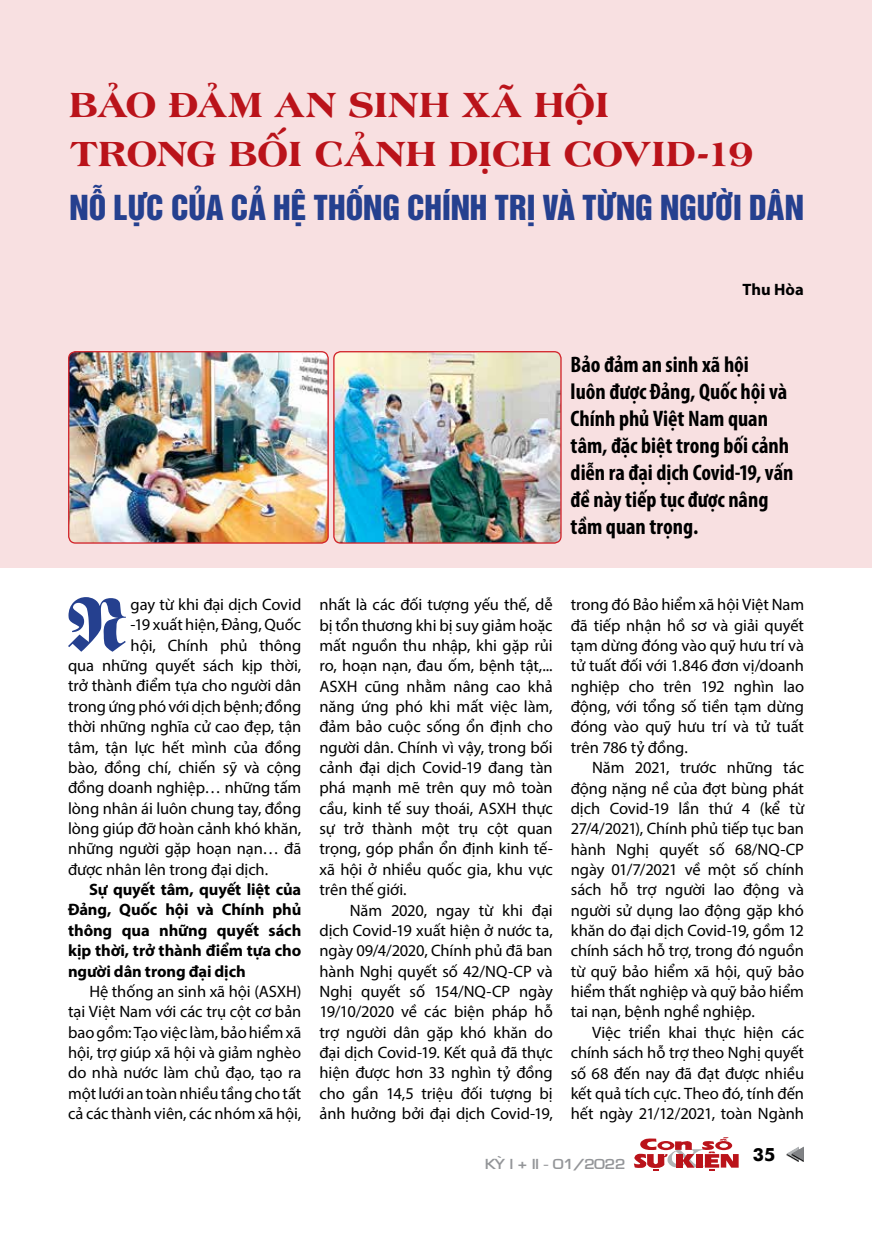
<style>
.page{position:relative;width:872px;height:1234px;background:#fff}
.page>*{position:absolute;margin:0;border:0;box-sizing:border-box;transform-origin:0 0}
.t1{font:700 71.7px "Phanrang";color:#25408f}
.t2{font:37.5px/48.8px "UTM Americana EB";letter-spacing:-.01em;color:#ba131a}
.t3{font:31.5px "UTM Helvet Ins";color:#25408f}
.t4{font:700 condensed 22.5px/27px "Myriad Pro";color:#000}
.t5{font:700 18px "Futura";color:#000}
.t6{font:16.5px/20.4px "Myriad Pro";letter-spacing:-.005em;color:#000;text-align:justify}
.t7{font:700 16.5px/20.4px "Myriad Pro";letter-spacing:-.01em;color:#000}
.t8{font:13.5px "VNI Eurasia Bold";color:#939598;scale:1.1 1}
</style>
<div class="page">
<svg style="left:786px;top:1146px;width:18px;height:14px"></svg>
<svg style="left:634px;top:1137px;width:104px;height:33px"></svg>
<div style="left:0;top:0;width:872px;height:567px;background:#f8e0e1"></div>
<img style="left:334px;top:351px;width:227px;height:192px">
<div style="left:333px;top:351px;width:228px;height:192px;border:1px solid #d2232a;border-radius:7px"></div>
<img style="left:69px;top:352px;width:259px;height:191px">
<div style="left:68px;top:351px;width:261px;height:192px;border:1px solid #d2232a;border-radius:7px"></div>
<h2 class="t2" style="left:70px;top:78px;width:685px">BẢO ĐẢM AN SINH XÃ HỘI<br>TRONG BỐI CẢNH DỊCH COVID-19</h2>
<h3 class="t3" style="left:70px;top:181px;width:736px">NỖ LỰC CỦA CẢ HỆ THỐNG CHÍNH TRỊ VÀ TỪNG NGƯỜI DÂN</h3>
<p class="t7" style="left:742px;top:279px;width:63px">Thu Hòa</p>
<h3 class="t4" style="left:570px;top:350px;width:224px">Bảo đảm an sinh xã hội<br>luôn được Đảng, Quốc hội và<br>Chính phủ Việt Nam quan tâm, đặc biệt trong bối cảnh diễn ra đại dịch Covid-19, vấn đề này tiếp tục được nâng tầm quan trọng.</h3>
<h1 class="t1" style="left:68px;top:565px;width:64px">N</h1>
<p class="t6" style="left:131px;top:594px;width:172px">gay từ khi đại dịch Covid</p>
<p class="t6" style="left:131px;top:614px;width:172px">-19 xuất hiện, Đảng, Quốc</p>
<p class="t6" style="left:131px;top:634px;width:172px">hội, Chính phủ thông</p>
<p class="t6" style="left:68px;top:655px;width:235px">qua những quyết sách kịp thời,</p>
<p class="t6" style="left:68px;top:675px;width:235px">trở thành điểm tựa cho người dân</p>
<p class="t6" style="left:68px;top:695px;width:235px">trong ứng phó với dịch bệnh; đồng</p>
<p class="t6" style="left:68px;top:716px;width:235px">thời những nghĩa cử cao đẹp, tận</p>
<p class="t6" style="left:68px;top:736px;width:235px">tâm, tận lực hết mình của đồng</p>
<p class="t6" style="left:68px;top:756px;width:235px">bào, đồng chí, chiến sỹ và cộng</p>
<p class="t6" style="left:68px;top:777px;width:235px">đồng doanh nghiệp… những tấm</p>
<p class="t6" style="left:68px;top:797px;width:235px">lòng nhân ái luôn chung tay, đồng</p>
<p class="t6" style="left:68px;top:817px;width:235px">lòng giúp đỡ hoàn cảnh khó khăn,</p>
<p class="t6" style="left:68px;top:838px;width:235px">những người gặp hoạn nạn… đã</p>
<p class="t6" style="left:68px;top:858px;width:202px">được nhân lên trong đại dịch.</p>
<p class="t7" style="left:68px;top:878px;width:235px;text-indent:21px">Sự quyết tâm, quyết liệt của<br>Đảng, Quốc hội và Chính phủ thông qua những quyết sách kịp thời, trở thành điểm tựa cho người dân trong đại dịch</p>
<p class="t6" style="left:68px;top:980px;width:235px;text-align:left;text-indent:21px">Hệ thống an sinh xã hội (ASXH) tại Việt Nam với các trụ cột cơ bả n bao gồm: Tạo việc làm, bảo hiểm xã hội, trợ giúp xã hội và giảm nghèo do nhà nước làm chủ đạo, tạo ra một lưới an toàn nhiều tầng cho tất cả các thành viên, các nhóm xã hội,</p>
<p class="t6" style="left:319px;top:594px;width:235px">nhất là các đối tượng yếu thế, dễ bị tổn thương khi bị suy giảm hoặc mất nguồn thu nhập, khi gặp rủi ro, hoạn nạn, đau ốm, bệnh tật,...<br>ASXH cũng nhằm nâng cao khả năng ứng phó khi mất việc làm, đảm bảo cuộc sống ổn định cho người dân. Chính vì vậy, trong bối cảnh đại dịch Covid-19 đang tàn phá mạnh mẽ trên quy mô toàn cầu, kinh tế suy thoá i, ASXH thực sự trở thành một trụ cột quan trọng, góp phần ổn định kinh tế- xã hội ở nhiều quốc gia, khu vực trên thế giới.</p>
<p class="t6" style="left:319px;top:899px;width:235px;text-indent:30px">Năm 2020, ngay từ khi đạ i dịch Covid-19 xuất hiện ở nước ta, ngày 09/4/2020, Chính phủ đã ban hành Nghị quyết số 42/NQ-CP và Nghị quyết số 154/NQ-CP ngày 19/10/2020 về các biện pháp hỗ trợ người dân gặp khó khăn do đại dịch Covid-19. Kết quả đã thực hiện được hơn 33 nghìn tỷ đồng cho gần 14,5 triệu đối tượng bị ảnh hưởng bởi đại dịch Covid-19,</p>
<p class="t6" style="left:571px;top:594px;width:235px">trong đó Bảo hiểm xã hội Việt Nam đã tiếp nhận hồ sơ và giải quyết tạm dừng đóng vào quỹ hưu trí và tử tuất đối với 1.846 đơn vị/doanh nghiệp cho trên 192 nghìn lao động, với tổng số tiền tạm dừng đóng vào quỹ hưu trí và tử tuất trên 786 tỷ đồng.</p>
<p class="t6" style="left:571px;top:757px;width:235px;text-indent:21px">Năm 2021, trước những tác động nặng nề của đợt bùng phát dịch Covid-19 lần thứ 4 (kể từ 27/4/2021), Chính phủ tiếp tục ban hành Nghị quyết số 68/NQ-CP ngày 01/7/2021 về một số chính sách hỗ trợ người lao động và người sử dụng lao động gặp khó khăn do đại dịch Covid-19, gồm 12 chính sách hỗ trợ, trong đó nguồn từ quỹ bảo hiểm xã hội, quỹ bảo hiểm thất nghiệp và quỹ bảo hiểm tai nạn, bệnh nghề nghiệp.</p>
<p class="t6" style="left:571px;top:1021px;width:235px;text-indent:21px">Việc triển khai thực hiện các chính sách hỗ trợ theo Nghị quyết số 68 đến nay đã đạt được nhiều kết quả tích cực. Theo đó, tính đến hết ngày 21/12/2021, toàn Ngành</p>
<p class="t8" style="left:485px;top:1153px;width:129px">KYØI + II - 01/2022</p>
<p class="t5" style="left:752px;top:1140px;width:24px">35</p>
</div>
